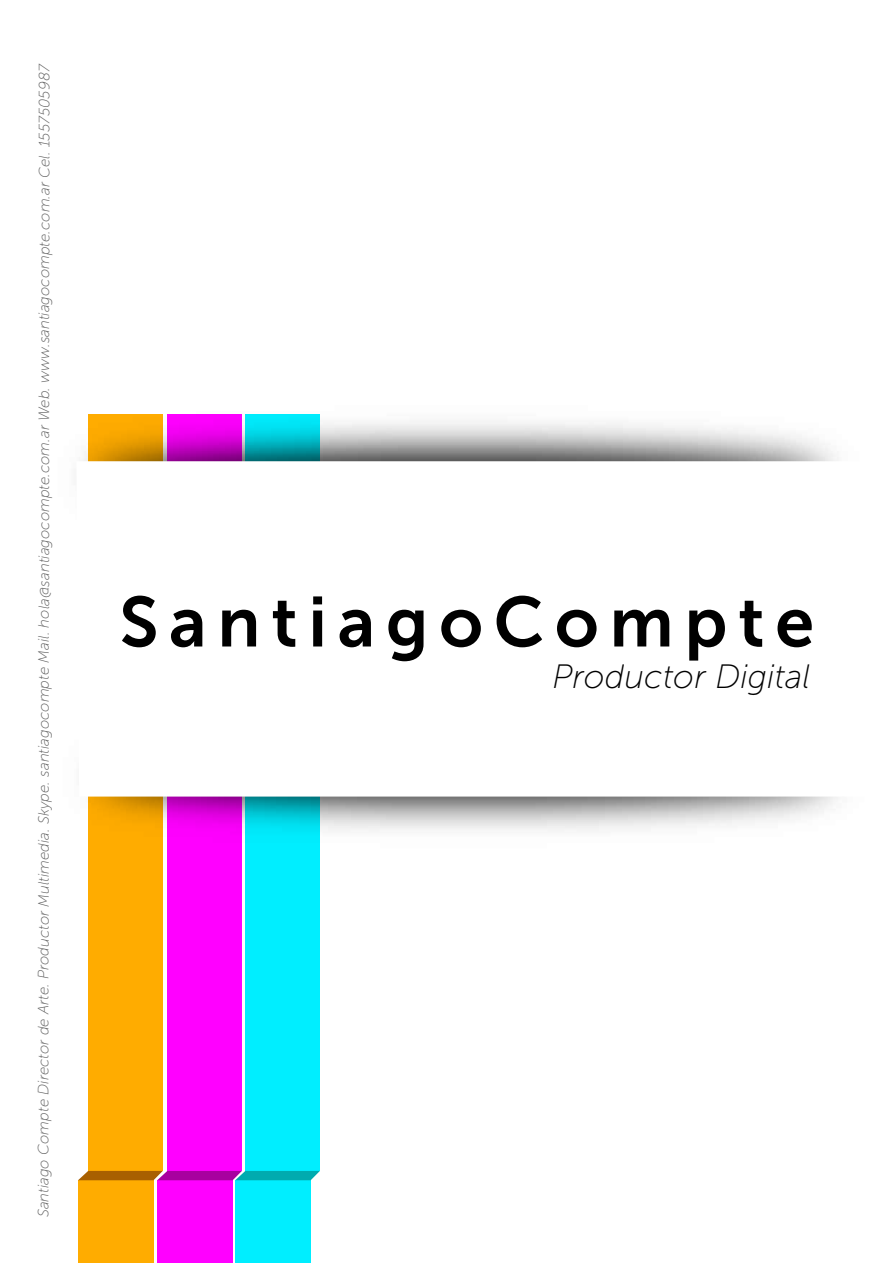
<style>
.page{position:relative;width:893px;height:1263px;background:#fff}
.page>*{position:absolute;margin:0;border:0;box-sizing:border-box;transform-origin:0 0}
.t1{font:70.5px "Museo Sans 700";letter-spacing:.15em;color:#000}
.t2{font:italic 33.75px "Museo Sans 100";color:#000}
.t3{font:italic 15px "Museo Sans 100";color:#606060}
</style>
<div class="page">
<div style="left:157px;top:1180px;width:76px;height:83px;background:#f0f"></div>
<div style="left:167px;top:414px;width:75px;height:757px;background:#f0f"></div>
<div style="left:235px;top:1180px;width:76px;height:83px;background:#0ef"></div>
<div style="left:245px;top:414px;width:75px;height:757px;background:#0ef"></div>
<div style="left:78px;top:1180px;width:75px;height:83px;background:#ffac00"></div>
<div style="left:88px;top:414px;width:75px;height:757px;background:#ffac00"></div>
<svg style="left:78px;top:1171px;width:242px;height:9px;background:#796479"></svg>
<img style="left:88px;top:796px;width:750px;height:35px">
<img style="left:83px;top:421px;width:755px;height:40px">
<svg style="left:88px;top:461px;width:726px;height:335px"></svg>
<p class="t3" style="left:36px;top:1217px;width:1155px;rotate:-90deg">Santiago Compte Director de Arte. Productor Multimedia. Skype. santiagocompte Mail. hola@santiagocompte.com.ar Web. www.santiagocompte.com.ar Cel. 1557505987</p>
<h1 class="t1" style="left:119px;top:583px;width:696px">SantiagoCompte</h1>
<h2 class="t2" style="left:552px;top:658px;width:259px">Productor Digital</h2>
</div>
